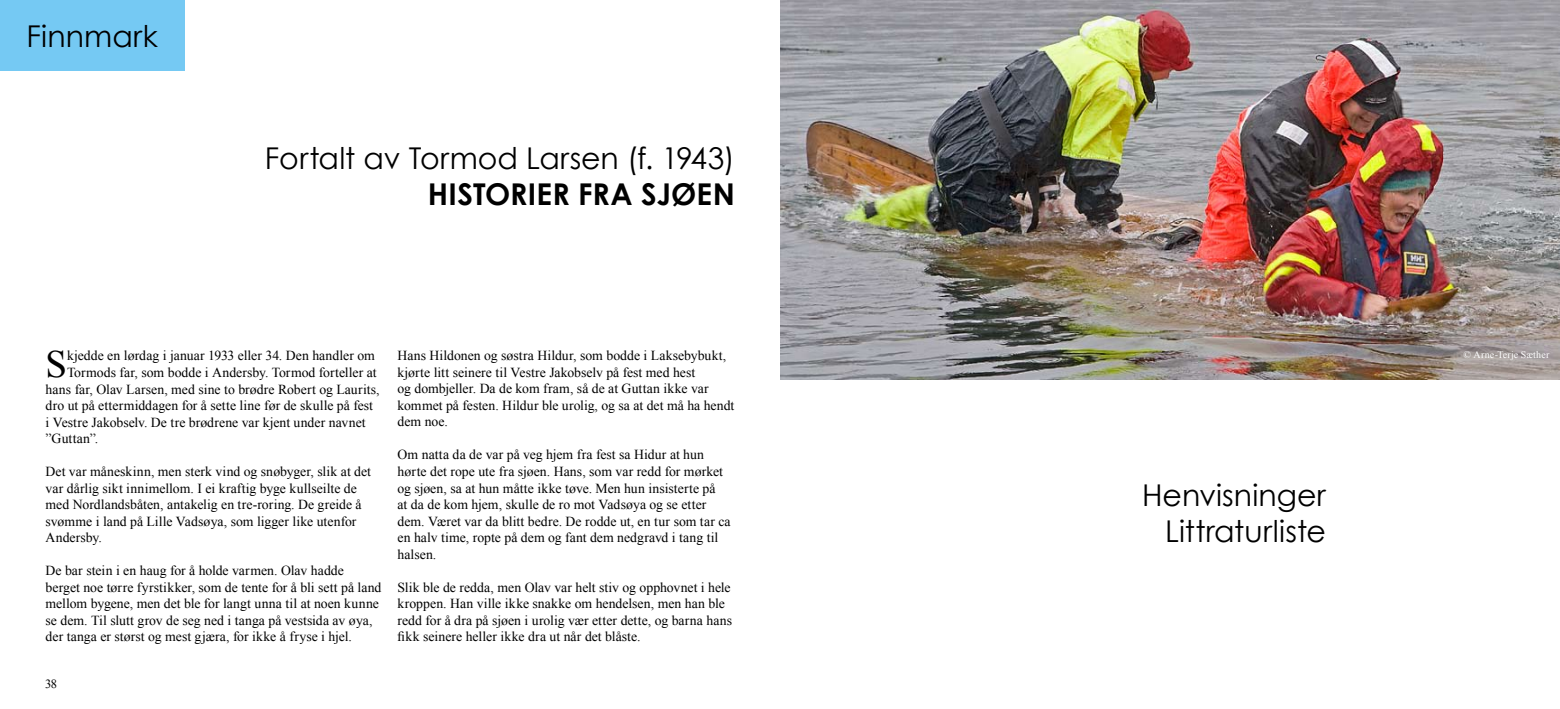
<style>
.page{position:relative;width:1560px;height:709px;background:#fff}
.page>*{position:absolute;margin:0;border:0;box-sizing:border-box;transform-origin:0 0}
.t1{font:38.62px "Times New Roman";color:#000}
.t2{font:30px/36px "Century Gothic";letter-spacing:.005em;color:#000;text-align:right}
.t3{font:700 30px "Century Gothic";letter-spacing:.005em;color:#000}
.t4{font:13.75px/16.5px "Times New Roman";color:#000}
.t5{font:12.5px "Times New Roman";color:#000}
.t6{font:10px "Times New Roman";letter-spacing:.015em;color:#fff}
</style>
<div class="page">
<div style="left:0;top:0;width:184px;height:71px;background:#75c9f3"></div>
<img style="left:780px;top:0;width:779px;height:379px">
<h2 class="t2" style="left:26px;top:17px;width:133px">Finnmark</h2>
<h2 class="t2" style="left:265px;top:139px;width:471px">Fortalt av Tormod Larsen (f. 1943)</h2>
<h2 class="t3" style="left:428px;top:171px;width:308px">HISTORIER FRA SJØEN</h2>
<h1 class="t1" style="left:46px;top:338px;width:23px">S</h1>
<p class="t4" style="left:67px;top:347px;width:309px">kjedde en lørdag i januar 1933 eller 34. Den handler om</p>
<p class="t4" style="left:67px;top:364px;width:311px">Tormods far, som bodde i Andersby. Tormod forteller at</p>
<p class="t4" style="left:46px;top:380px;width:335px">hans far, Olav Larsen, med sine to brødre Robert og Laurits,</p>
<p class="t4" style="left:46px;top:397px;width:329px">dro ut på ettermiddagen for å sette line før de skulle på fest</p>
<p class="t4" style="left:46px;top:413px;width:321px">i Vestre Jakobselv. De tre brødrene var kjent under navnet</p>
<p class="t4" style="left:46px;top:430px;width:54px">”Guttan”.</p>
<p class="t4" style="left:46px;top:463px;width:327px">Det var måneskinn, men sterk vind og snøbyger, slik at det var dårlig sikt innimellom. I ei kraftig byge kullseilte de med Nordlandsbåten, antakelig en tre-roring. De greide å svømme i land på Lille Vadsøya, som ligger like utenfor Andersby.</p>
<p class="t4" style="left:46px;top:562px;width:337px">De bar stein i en haug for å holde varmen. Olav hadde berget noe tørre fyrstikker, som de tente for å bli sett på land mellom bygene, men det ble for langt unna til at noen kunne se dem. Til slutt grov de seg ned i tanga på vestsida av øya, der tanga er størst og mest gjæra, for ikke å fryse i hjel.</p>
<p class="t5" style="left:45px;top:675px;width:14px">38</p>
<p class="t4" style="left:397px;top:347px;width:338px">Hans Hildonen og søstra Hildur, som bodde i Laksebybukt, kjørte litt seinere til Vestre Jakobselv på fest med hest<br>og dombjeller. Da de kom fram, så de at Guttan ikke var kommet på festen. Hildur ble urolig, og sa at det må ha hendt dem noe.</p>
<p class="t4" style="left:397px;top:446px;width:334px">Om natta da de var på veg hjem fra fest sa Hidur at hun hørte det rope ute fra sjøen. Hans, som var redd for mørket og sjøen, sa at hun måtte ikke tøve. Men hun insisterte på<br>at da de kom hjem, skulle de ro mot Vadsøya og se etter dem. Været var da blitt bedre. De rodde ut, en tur som tar ca en halv time, ropte på dem og fant dem nedgravd i tang til halsen.</p>
<p class="t4" style="left:397px;top:578px;width:336px">Slik ble de redda, men Olav var helt stiv og opphovnet i hele kroppen. Han ville ikke snakke om hendelsen, men han ble redd for å dra på sjøen i urolig vær etter dette, og barna hans fikk seinere heller ikke dra ut når det blåste.</p>
<h2 class="t2" style="left:1141px;top:477px;width:185px">Henvisninger<br>Littraturliste</h2>
<p class="t6" style="left:1462px;top:348px;width:87px">© Arne-Terje Sæther</p>
</div>
